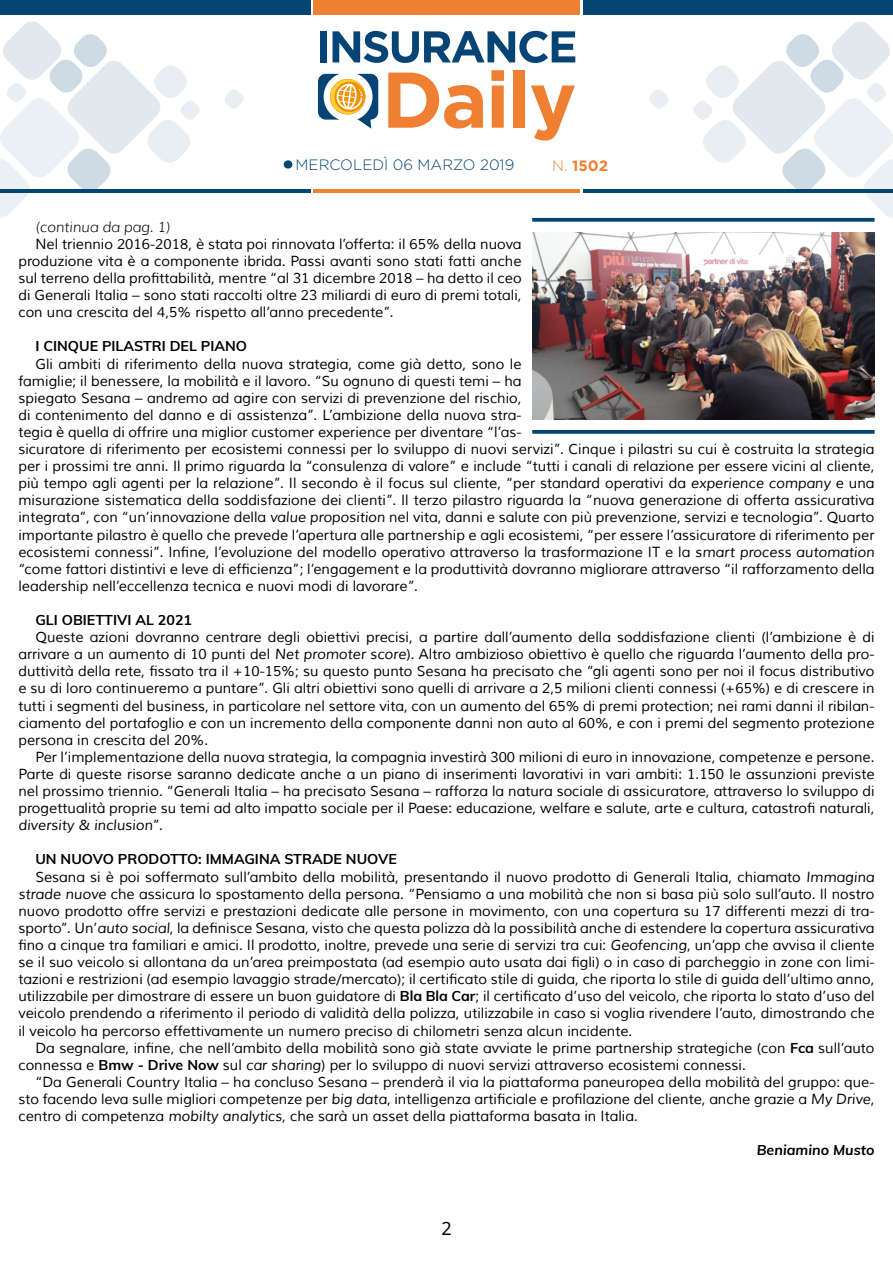
<style>
.page{position:relative;width:893px;height:1263px;background:#fff}
.page>*{position:absolute;margin:0;border:0;box-sizing:border-box;transform-origin:0 0}
.t1{font:18px "Noto Sans";color:#000}
.t2{font:300 15px "Gotham";color:#054573}
.t3{font:700 15px "Gotham";color:#f08033}
.t4{font:14.25px/17.1px "Muli";color:#000;text-align:justify}
.t5{font:700 14.25px "Muli";color:#000}
.t6{font:italic 300 14.25px "Muli";color:#000}
.t7{font:italic 700 14.25px "Muli";color:#000}
.s1{font-weight:300}
.s2{font-style:italic}
.s3{font-weight:700}
</style>
<div class="page">
<div style="left:583px;top:0;width:310px;height:15px;background:#054573"></div>
<div style="left:314px;top:0;width:266px;height:15px;background:#f08033"></div>
<hr style="left:583px;top:189px;width:310px;height:3px;background:#054573">
<hr style="left:314px;top:189px;width:266px;height:3px;background:#f08033">
<svg style="left:649px;top:90px;width:19px;height:19px"></svg>
<svg style="left:225px;top:90px;width:19px;height:19px"></svg>
<svg style="left:691px;top:21px;width:202px;height:201px"></svg>
<svg style="left:0;top:21px;width:202px;height:197px"></svg>
<svg style="left:318px;top:74px;width:60px;height:55px"></svg>
<svg style="left:388px;top:73px;width:95px;height:56px"></svg>
<svg style="left:491px;top:70px;width:13px;height:58px"></svg>
<div style="left:513px;top:70px;width:12px;height:58px;background:#ef7f32"></div>
<svg style="left:531px;top:85px;width:44px;height:56px"></svg>
<div style="left:320px;top:31px;width:7px;height:31px;background:#054474"></div>
<svg style="left:332px;top:31px;width:243px;height:32px"></svg>
<hr style="left:0;top:189px;width:310px;height:3px;background:#054573">
<div style="left:0;top:0;width:310px;height:15px;background:#054573"></div>
<div style="left:284px;top:160px;width:8px;height:9px;background:#054573;border-radius:50%"></div>
<svg style="left:532px;top:430px;width:342px;height:4px"></svg>
<svg style="left:532px;top:218px;width:342px;height:4px"></svg>
<img style="left:532px;top:232px;width:342px;height:187px">
<p class="t2" style="left:296px;top:157px;width:220px">MERCOLEDÌ 06 MARZO 2019</p>
<p class="t3" style="left:552px;top:157px;width:57px"><span class="s1">N.</span> 1502</p>
<p class="t6" style="left:35px;top:218px;width:136px">(continua da pag. 1)</p>
<p class="t4" style="left:18px;top:236px;width:505px;text-indent:17px">Nel triennio 2016-2018, è stata poi rinnovata l’offerta: il 65% della nuova produzione vita è a componente ibrida. Passi avanti sono stati fatti anche sul terreno della profittabilità, mentre “al 31 dicembre 2018 – ha detto il ceo di Generali Italia – sono stati raccolti oltre 23 miliardi di euro di premi totali, con una crescita del 4,5% rispetto all’anno precedente”.</p>
<p class="t5" style="left:35px;top:336px;width:213px">I CINQUE PILASTRI DEL PIANO</p>
<p class="t4" style="left:18px;top:355px;width:858px;text-align:left;text-indent:17px">Gli ambiti di riferimento della nuova strategia, come già detto, sono le<br>famiglie; il benessere, la mobilità e il lavoro. “Su ognuno di questi temi – ha<br>spiegato Sesana – andremo ad agire con servizi di prevenzione del rischio,<br>di contenimento del danno e di assistenza”. L’ambizione della nuova stra-<br>tegia è quella di offrire una miglior customer experience per diventare “l’as-<br>sicuratore di riferimento per ecosistemi connessi per lo sviluppo di nuovi servizi”. Cinque i pilastri su cui è costruita la strategia per i prossimi tre anni. Il primo riguarda la “consulenza di valore” e include “tutti i canali di relazione per essere vicini al cliente, più tempo agli agenti per la relazione”. Il secondo è il focus sul cliente, “per standard operativi da <span class="s2">experience company</span> e una misurazione sistematica della soddisfazione dei clienti”. Il terzo pilastro riguarda la “nuova generazione di offerta assicurativa integrata”, con “un’innovazione della <span class="s2">value proposition</span> nel vita, danni e salute con più prevenzione, servizi e tecnologia”. Quarto importante pilastro è quello che prevede l’apertura alle partnership e agli ecosistemi, “per essere l’assicuratore di riferimento per ecosistemi connessi”. Infine, l’evoluzione del modello operativo attraverso la trasformazione IT e la <span class="s2">smart process automation </span>“come fattori distintivi e leve di efficienza”; l’engagement e la produttività dovranno migliorare attraverso “il rafforzamento della leadership nell’eccellenza tecnica e nuovi modi di lavorare”.</p>
<p class="t5" style="left:35px;top:609px;width:158px">GLI OBIETTIVI AL 2021</p>
<p class="t4" style="left:18px;top:629px;width:858px;text-indent:17px">Queste azioni dovranno centrare degli obiettivi precisi, a partire dall’aumento della soddisfazione clienti (l’ambizione è di arrivare a un aumento di 10 punti del <span class="s2">Net promoter score</span>). Altro ambizioso obiettivo è quello che riguarda l’aumento della pro&shy;duttività della rete, fissato tra il +10-15%; su questo punto Sesana ha precisato che “gli agenti sono per noi il focus distributivo e su di loro continueremo a puntare”. Gli altri obiettivi sono quelli di arrivare a 2,5 milioni clienti connessi (+65%) e di crescere in tutti i segmenti del business, in particolare nel settore vita, con un aumento del 65% di premi protection; nei rami danni il ribilan&shy;ciamento del portafoglio e con un incremento della componente danni non auto al 60%, e con i premi del segmento protezione persona in crescita del 20%.</p>
<p class="t4" style="left:18px;top:749px;width:858px;text-indent:17px">Per l’implementazione della nuova strategia, la compagnia investirà 300 milioni di euro in innovazione, competenze e persone.<br>Parte di queste risorse saranno dedicate anche a un piano di inserimenti lavorativi in vari ambiti: 1.150 le assunzioni previste nel prossimo triennio. “Generali Italia – ha precisato Sesana – rafforza la natura sociale di assicuratore, attraverso lo sviluppo di progettualità proprie su temi ad alto impatto sociale per il Paese: educazione, welfare e salute, arte e cultura, catastrofi naturali, <span class="s2">diversity &amp; inclusion</span>”.</p>
<p class="t5" style="left:35px;top:849px;width:363px">UN NUOVO PRODOTTO: IMMAGINA STRADE NUOVE</p>
<p class="t4" style="left:35px;top:868px;width:841px">Sesana si è poi soffermato sull’ambito della mobilità, presentando il nuovo prodotto di Generali Italia, chiamato <span class="s2">Immagina</span></p>
<p class="t4" style="left:18px;top:885px;width:858px"><span class="s2">strade nuove</span> che assicura lo spostamento della persona. “Pensiamo a una mobilità che non si basa più solo sull’auto. Il nostro</p>
<p class="t4" style="left:18px;top:902px;width:858px">nuovo prodotto offre servizi e prestazioni dedicate alle persone in movimento, con una copertura su 17 differenti mezzi di tra-</p>
<p class="t4" style="left:18px;top:920px;width:858px">sporto”. Un’<span class="s2">auto social</span>, la definisce Sesana, visto che questa polizza dà la possibilità anche di estendere la copertura assicurativa</p>
<p class="t4" style="left:18px;top:937px;width:858px">fino a cinque tra familiari e amici. Il prodotto, inoltre, prevede una serie di servizi tra cui: <span class="s2">Geofencing</span>, un’app che avvisa il cliente</p>
<p class="t4" style="left:18px;top:954px;width:858px">se il suo veicolo si allontana da un’area preimpostata (ad esempio auto usata dai figli) o in caso di parcheggio in zone con limi-</p>
<p class="t4" style="left:18px;top:971px;width:858px">tazioni e restrizioni (ad esempio lavaggio strade/mercato); il certificato stile di guida, che riporta lo stile di guida dell’ultimo anno,</p>
<p class="t4" style="left:18px;top:988px;width:858px">utilizzabile per dimostrare di essere un buon guidatore di <span class="s3">Bla Bla Car</span>; il certificato d’uso del veicolo, che riporta lo stato d’uso del</p>
<p class="t4" style="left:18px;top:1005px;width:858px">veicolo prendendo a riferimento il periodo di validità della polizza, utilizzabile in caso si voglia rivendere l’auto, dimostrando che</p>
<p class="t4" style="left:18px;top:1022px;width:615px">il veicolo ha percorso effettivamente un numero preciso di chilometri senza alcun incidente.</p>
<p class="t4" style="left:35px;top:1039px;width:841px">Da segnalare, infine, che nell’ambito della mobilità sono già state avviate le prime partnership strategiche (con <span class="s3">Fca</span> sull’auto</p>
<p class="t4" style="left:18px;top:1056px;width:729px">connessa e <span class="s3">Bmw - Drive Now</span> sul <span class="s2">car sharing</span>) per lo sviluppo di nuovi servizi attraverso ecosistemi connessi.</p>
<p class="t4" style="left:35px;top:1073px;width:841px">“Da Generali Country Italia – ha concluso Sesana – prenderà il via la piattaforma paneuropea della mobilità del gruppo: que-</p>
<p class="t4" style="left:18px;top:1091px;width:858px">sto facendo leva sulle migliori competenze per <span class="s2">big data</span>, intelligenza artificiale e profilazione del cliente, anche grazie a <span class="s2">My Drive</span>,</p>
<p class="t4" style="left:18px;top:1108px;width:621px">centro di competenza <span class="s2">mobilty analytics,</span> che sarà un asset della piattaforma basata in Italia.</p>
<p class="t7" style="left:757px;top:1140px;width:119px">Beniamino Musto</p>
<p class="t1" style="left:441px;top:1216px;width:12px">2</p>
</div>
